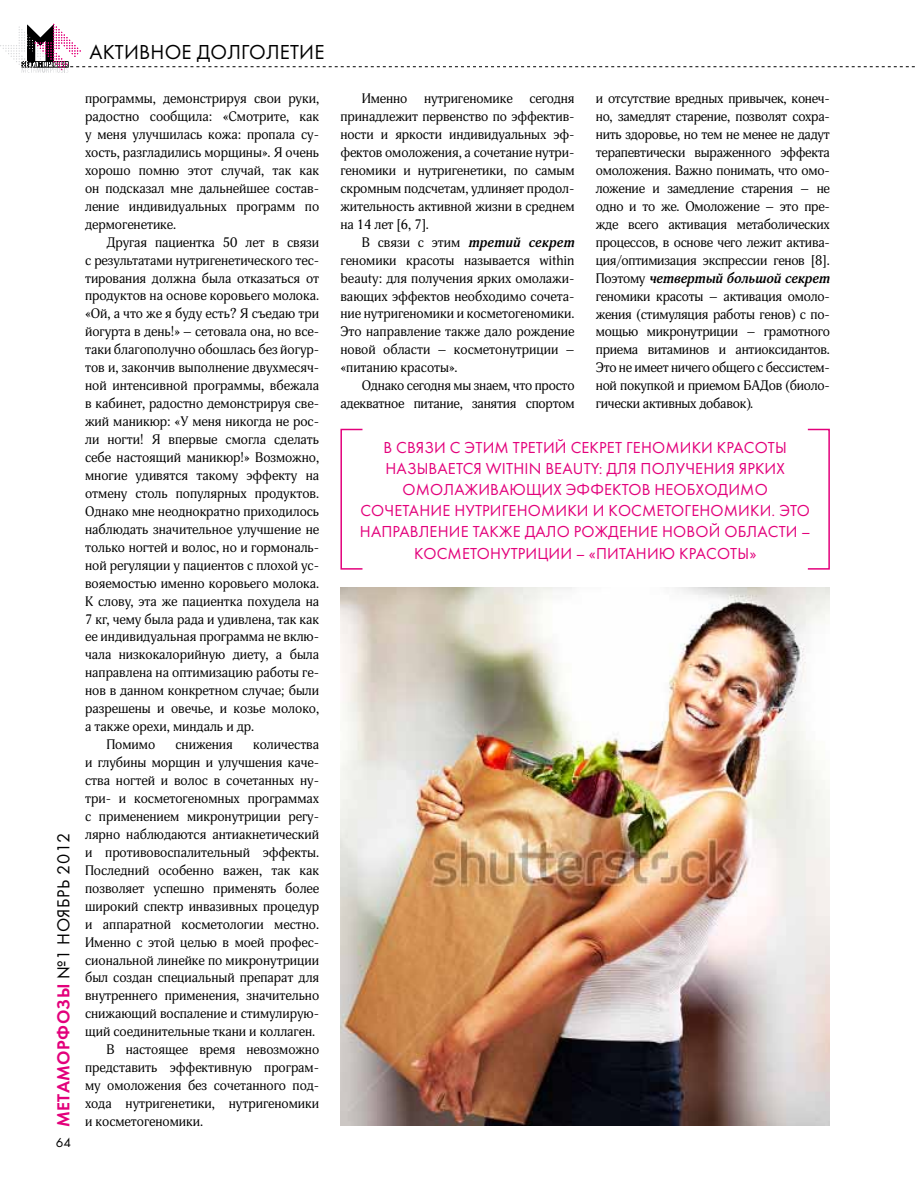
<style>
.page{position:relative;width:915px;height:1191px;background:#fff}
.page>*{position:absolute;margin:0;border:0;box-sizing:border-box;transform-origin:0 0}
.t1{font:21px "Futura";letter-spacing:.01em;color:#000}
.t2{font:18px "Futura";letter-spacing:.025em;color:#000}
.t3{font:16.5px/21px "Futura";letter-spacing:.01em;color:#e3007b;text-align:center}
.t4{font:13.5px/18px "Adonis";color:#000;text-align:justify}
.t5{font:13.5px "Futura";color:#000}
.s1{font-family:"Futura Demi";color:#e3007b}
.s2{font-weight:700;font-style:italic}
</style>
<div class="page">
<div style="left:340px;top:429px;width:23px;height:140px;border:2px solid #e3007b"></div>
<img style="left:340px;top:587px;width:489px;height:539px">
<svg style="left:0;top:24px;width:915px;height:49px"></svg>
<h2 class="t2" style="left:53px;top:1127px;width:296px;rotate:-90deg"><span class="s1">МЕТАМОРФОЗЫ</span> №1 НОЯБРЬ 2012</h2>
<p class="t5" style="left:56px;top:1134px;width:17px">64</p>
<h1 class="t1" style="left:89px;top:39px;width:236px">АКТИВНОЕ ДОЛГОЛЕТИЕ</h1>
<p class="t4" style="left:85px;top:90px;width:235px">программы, демонстрируя свои руки, радостно сообщила: «Смотрите, как у меня улучшилась кожа: пропала су&shy;хость, разгладились морщины». Я очень хорошо помню этот случай, так как он подсказал мне дальнейшее состав&shy;ление индивидуальных программ по дермогенетике.</p>
<p class="t4" style="left:106px;top:233px;width:214px">Другая пациентка 50 лет в связи</p>
<p class="t4" style="left:85px;top:251px;width:234px">с результатами нутригенетического тес-</p>
<p class="t4" style="left:85px;top:269px;width:235px">тирования должна была отказаться от</p>
<p class="t4" style="left:85px;top:287px;width:235px">продуктов на основе коровьего молока.</p>
<p class="t4" style="left:85px;top:305px;width:235px">«Ой, а что же я буду есть? Я съедаю три</p>
<p class="t4" style="left:85px;top:323px;width:235px">йогурта в день!» – сетовала она, но все-</p>
<p class="t4" style="left:85px;top:341px;width:235px">таки благополучно обошлась без йогур-</p>
<p class="t4" style="left:85px;top:359px;width:235px">тов и, закончив выполнение двухмесяч-</p>
<p class="t4" style="left:85px;top:377px;width:235px">ной интенсивной программы, вбежала</p>
<p class="t4" style="left:85px;top:395px;width:235px">в кабинет, радостно демонстрируя све-</p>
<p class="t4" style="left:85px;top:412px;width:235px">жий маникюр: «У меня никогда не рос-</p>
<p class="t4" style="left:85px;top:430px;width:235px">ли ногти! Я впервые смогла сделать</p>
<p class="t4" style="left:85px;top:448px;width:235px">себе настоящий маникюр!» Возможно,</p>
<p class="t4" style="left:85px;top:466px;width:235px">многие удивятся такому эффекту на</p>
<p class="t4" style="left:85px;top:484px;width:235px">отмену столь популярных продуктов.</p>
<p class="t4" style="left:85px;top:502px;width:235px">Однако мне неоднократно приходилось</p>
<p class="t4" style="left:85px;top:520px;width:235px">наблюдать значительное улучшение не</p>
<p class="t4" style="left:85px;top:538px;width:235px">только ногтей и волос, но и гормональ-</p>
<p class="t4" style="left:85px;top:556px;width:235px">ной регуляции у пациентов с плохой ус-</p>
<p class="t4" style="left:85px;top:574px;width:235px">вояемостью именно коровьего молока.</p>
<p class="t4" style="left:85px;top:592px;width:235px">К слову, эта же пациентка похудела на</p>
<p class="t4" style="left:85px;top:610px;width:235px">7 кг, чему была рада и удивлена, так как</p>
<p class="t4" style="left:85px;top:628px;width:235px">ее индивидуальная программа не вклю-</p>
<p class="t4" style="left:85px;top:646px;width:235px">чала низкокалорийную диету, а была</p>
<p class="t4" style="left:85px;top:664px;width:235px">направлена на оптимизацию работы ге-</p>
<p class="t4" style="left:85px;top:682px;width:235px">нов в данном конкретном случае; были</p>
<p class="t4" style="left:85px;top:700px;width:235px">разрешены и овечье, и козье молоко,</p>
<p class="t4" style="left:85px;top:717px;width:171px">а также орехи, миндаль и др.</p>
<p class="t4" style="left:106px;top:735px;width:50px">Помимо</p>
<p class="t4" style="left:175px;top:735px;width:59px">снижения</p>
<p class="t4" style="left:253px;top:735px;width:67px">количества</p>
<p class="t4" style="left:85px;top:753px;width:235px">и глубины морщин и улучшения каче-</p>
<p class="t4" style="left:85px;top:771px;width:235px">ства ногтей и волос в сочетанных ну-</p>
<p class="t4" style="left:85px;top:789px;width:235px">три- и косметогеномных программах</p>
<p class="t4" style="left:85px;top:807px;width:235px">с применением микронутриции регу-</p>
<p class="t4" style="left:85px;top:825px;width:235px">лярно наблюдаются антиакнетический</p>
<p class="t4" style="left:85px;top:843px;width:235px">и противовоспалительный эффекты.</p>
<p class="t4" style="left:85px;top:861px;width:235px">Последний особенно важен, так как</p>
<p class="t4" style="left:85px;top:879px;width:235px">позволяет успешно применять более</p>
<p class="t4" style="left:85px;top:897px;width:235px">широкий спектр инвазивных процедур</p>
<p class="t4" style="left:85px;top:915px;width:235px">и аппаратной косметологии местно.</p>
<p class="t4" style="left:85px;top:933px;width:235px">Именно с этой целью в моей профес-</p>
<p class="t4" style="left:85px;top:951px;width:235px">сиональной линейке по микронутриции</p>
<p class="t4" style="left:85px;top:969px;width:235px">был создан специальный препарат для</p>
<p class="t4" style="left:85px;top:987px;width:235px">внутреннего применения, значительно</p>
<p class="t4" style="left:85px;top:1005px;width:235px">снижающий воспаление и стимулирую-</p>
<p class="t4" style="left:85px;top:1022px;width:231px">щий соединительные ткани и коллаген.</p>
<p class="t4" style="left:106px;top:1040px;width:214px">В настоящее время невозможно</p>
<p class="t4" style="left:85px;top:1058px;width:235px">представить эффективную програм-</p>
<p class="t4" style="left:85px;top:1076px;width:235px">му омоложения без сочетанного под-</p>
<p class="t4" style="left:85px;top:1094px;width:235px">хода нутригенетики, нутригеномики</p>
<p class="t4" style="left:85px;top:1112px;width:120px">и косметогеномики.</p>
<p class="t4" style="left:340px;top:90px;width:235px;text-indent:21px">Именно нутригеномике сегодня принадлежит первенство по эффектив&shy;ности и яркости индивидуальных эф&shy;фектов омоложения, а сочетание нутри&shy;геномики и нутригенетики, по самым скромным подсчетам, удлиняет продол&shy;жительность активной жизни в среднем на 14 лет [6, 7].</p>
<p class="t4" style="left:340px;top:233px;width:235px;text-indent:21px">В связи с этим <span class="s2">третий секрет </span>геномики красоты называется within beauty: для получения ярких омолажи&shy;вающих эффектов необходимо сочета&shy;ние нутригеномики и косметогеномики.<br>Это направление также дало рождение новой области – косметонутриции – «питанию красоты».</p>
<p class="t4" style="left:340px;top:377px;width:235px;text-align:right">Однако сегодня мы знаем, что просто адекватное питание, занятия спортом</p>
<p class="t4" style="left:595px;top:90px;width:235px">и отсутствие вредных привычек, конеч&shy;но, замедлят старение, позволят сохра&shy;нить здоровье, но тем не менее не дадут терапевтически выраженного эффекта омоложения. Важно понимать, что омо&shy;ложение и замедление старения – не одно и то же. Омоложение – это пре&shy;жде всего активация метаболических процессов, в основе чего лежит актива&shy;ция/оптимизация экспрессии генов [8].<br>Поэтому <span class="s2">четвертый большой секрет </span>геномики красоты – активация омоло&shy;жения (стимуляция работы генов) с по&shy;мощью микронутриции – грамотного приема витаминов и антиоксидантов.<br>Это не имеет ничего общего с бессистем&shy;ной покупкой и приемом БАДов (биоло&shy;гически активных добавок).</p>
<p class="t3" style="left:360px;top:437px;width:452px">В СВЯЗИ С ЭТИ М ТРЕТИ Й СЕКРЕТ ГЕНОМИ КИ КРАСОТЫ НАЗЫВАЕТСЯ WITHIN BEAUTY: ДЛЯ ПОЛУЧЕНИЯ ЯРКИХ ОМОЛАЖИ ВАЮЩИХ ЭФФЕКТОВ НЕОБХОДИ МО<br>СОЧЕТАНИ Е НУТРИ ГЕНОМИ КИ И КОСМЕТОГЕНОМИ КИ . ЭТО НАПРАВЛЕНИ Е ТАКЖЕ ДАЛО РОЖДЕНИ Е НОВОЙ ОБЛАСТИ – КОСМЕТОНУТРИ ЦИИ – «ПИТАНИ Ю КРАСОТЫ»</p>
</div>
